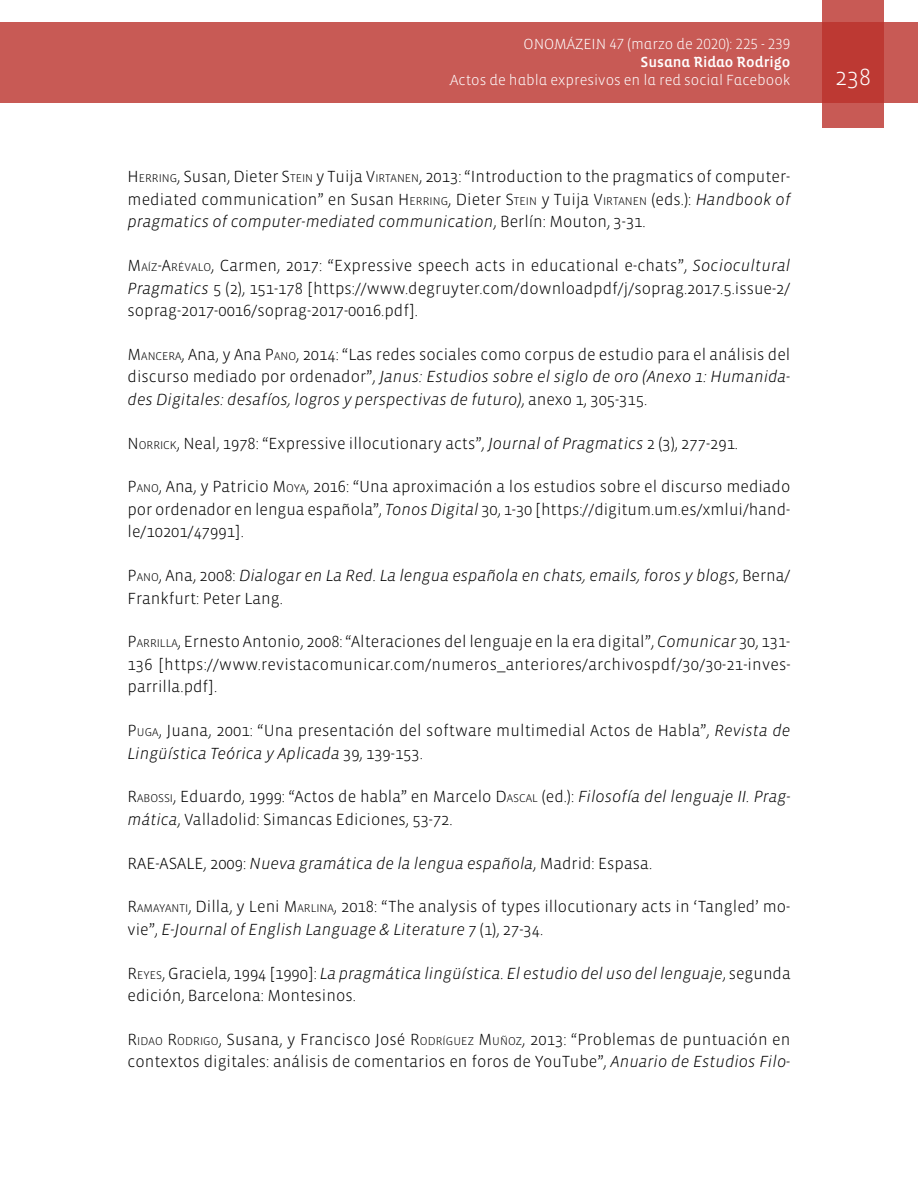
<style>
.page{position:relative;width:918px;height:1188px;background:#fff}
.page>*{position:absolute;margin:0;border:0;box-sizing:border-box;transform-origin:0 0}
.t1{font:300 24px "Vista Sans";color:#fff}
.t2{font:300 16.5px/22.5px "Vista Sans";color:#000;text-align:justify}
.t3{font:italic 300 16.5px/22.5px "Vista Sans";color:#000}
.t4{font:300 15px "Vista Sans Alt";color:#fff}
.t5{font:15px "Vista Sans Alt Med";color:#fff}
.s1{font-style:inherit}
.s2{font-size:11.55px}
.s3{font-style:italic}
.s4{font-style:normal}
.s5{font-style:normal;font-size:11.55px}
</style>
<div class="page">
<div style="left:0;top:23px;width:918px;height:80px;background:#c85a55"></div>
<svg style="left:822px;top:0;width:62px;height:128px;background:#c1453f"></svg>
<p class="t4" style="left:524px;top:37px;width:268px">ONOMÁZEIN 47 (marzo de 2020): 225 - 239</p>
<p class="t5" style="left:640px;top:55px;width:151px">Susana Ridao Rodrigo</p>
<p class="t4" style="left:450px;top:73px;width:342px">Actos de habla expresivos en la red social Facebook</p>
<h1 class="t1" style="left:835px;top:65px;width:37px">238</h1>
<p class="t2" style="left:128px;top:166px;width:664px"><span class="s1">H</span><span class="s2">ERRING</span>, Susan, Dieter <span class="s1">S</span><span class="s2">TEIN</span> y Tuija <span class="s1">V</span><span class="s2">IRTANEN</span>, 2013: “Introduction to the pragmatics of computer&shy;mediated communication” en Susan <span class="s1">H</span><span class="s2">ERRING</span>, Dieter <span class="s1">S</span><span class="s2">TEIN</span> y Tuija <span class="s1">V</span><span class="s2">IRTANEN</span> (eds.): <span class="s3">Handbook of pragmatics of computer-mediated communication</span>, Berlín: Mouton, 3-31.</p>
<p class="t2" style="left:128px;top:255px;width:664px"><span class="s1">M</span><span class="s2">AÍZ</span><span class="s1">-A</span><span class="s2">RÉVALO</span>, Carmen, 2017: “Expressive speech acts in educational e-chats”, <span class="s3">Sociocultural Pragmatics</span> 5 (2), 151-178 [https://www.degruyter.com/downloadpdf/j/soprag.2017.5.issue-2/ soprag-2017-0016/soprag-2017-0016.pdf].</p>
<p class="t2" style="left:128px;top:343px;width:664px"><span class="s1">M</span><span class="s2">ANCERA</span>, Ana, y Ana <span class="s1">P</span><span class="s2">ANO</span>, 2014: “Las redes sociales como corpus de estudio para el análisis del discurso mediado por ordenador”, <span class="s3">Janus: Estudios sobre el siglo de oro (Anexo 1: Humanida&shy;des Digitales: desafíos, logros y perspectivas de futuro)</span>, anexo 1, 305-315.</p>
<p class="t2" style="left:128px;top:432px;width:612px"><span class="s1">N</span> <span class="s2">ORRICK</span>, Neal, 1978: “Expressive illocutionary acts”, <span class="s3">Journal of Pragmatics</span> 2 (3), 277-291.</p>
<p class="t2" style="left:128px;top:476px;width:664px"><span class="s1">P</span><span class="s2">ANO</span>, Ana, y Patricio <span class="s1">M</span> <span class="s2">OYA</span>, 2016: “Una aproximación a los estudios sobre el discurso mediado por ordenador en lengua española”, <span class="s3">Tonos Digital</span> 30, 1-30 [https://digitum.um.es/xmlui/hand&shy;le/10201/47991].</p>
<p class="t3" style="left:128px;top:565px;width:664px"><span class="s4">P</span><span class="s5">ANO</span><span class="s4">, Ana, 2008:</span> Dialogar en La Red. La lengua española en chats, emails, foros y blogs<span class="s4">, Berna/<br>Frankfurt: Peter Lang.</span></p>
<p class="t2" style="left:128px;top:631px;width:665px"><span class="s1">P</span><span class="s2">ARRILLA</span>, Ernesto Antonio, 2008: “Alteraciones del lenguaje en la era digital”, <span class="s3">Comunicar</span> 30, 131- 136 [https://www.revistacomunicar.com/numeros_anteriores/archivospdf/30/30-21-inves&shy;parrilla.pdf].</p>
<p class="t2" style="left:128px;top:720px;width:664px"><span class="s1">P</span><span class="s2">UGA</span>, Juana, 2001: “Una presentación del software multimedial Actos de Habla”, <span class="s3">Revista de<br>Lingüística Teórica y Aplicada</span> 39, 139-153.</p>
<p class="t2" style="left:128px;top:786px;width:664px"><span class="s1">R</span><span class="s2">ABOSSI</span>, Eduardo, 1999: “Actos de habla” en Marcelo <span class="s1">D</span><span class="s2">ASCAL</span> (ed.): <span class="s3">Filosofía del lenguaje II. Prag&shy;mática</span>, Valladolid: Simancas Ediciones, 53-72.</p>
<p class="t3" style="left:128px;top:852px;width:526px"><span class="s4">RAE-ASALE, 2009:</span> Nueva gramática de la lengua española<span class="s4">, Madrid: Espasa.</span></p>
<p class="t2" style="left:128px;top:896px;width:664px"><span class="s1">R</span><span class="s2">AMAYANTI</span>, Dilla, y Leni <span class="s1">M</span><span class="s2">ARLINA</span>, 2018: “The analysis of types illocutionary acts in ‘Tangled’ mo&shy;vie”, <span class="s3">E-Journal of English Language &amp; Literature</span> 7 (1), 27-34.</p>
<p class="t2" style="left:128px;top:962px;width:665px"><span class="s1">R</span> <span class="s2">EYES</span>, Graciela, 1994 [1990]: <span class="s3">La pragmática lingüística. El estudio del uso del lenguaje</span>, segunda edición, Barcelona: Montesinos.</p>
<p class="t2" style="left:128px;top:1029px;width:664px"><span class="s1">R</span><span class="s2">IDAO</span> <span class="s1">R</span><span class="s2">ODRIGO</span>, Susana, y Francisco José <span class="s1">R</span><span class="s2">ODRÍG UEZ</span> <span class="s1">M</span> <span class="s2">UÑOZ</span>, 2013: “Problemas de puntuación en contextos digitales: análisis de comentarios en foros de YouTube”, <span class="s3">Anuario de Estudios Filo-</span></p>
</div>
